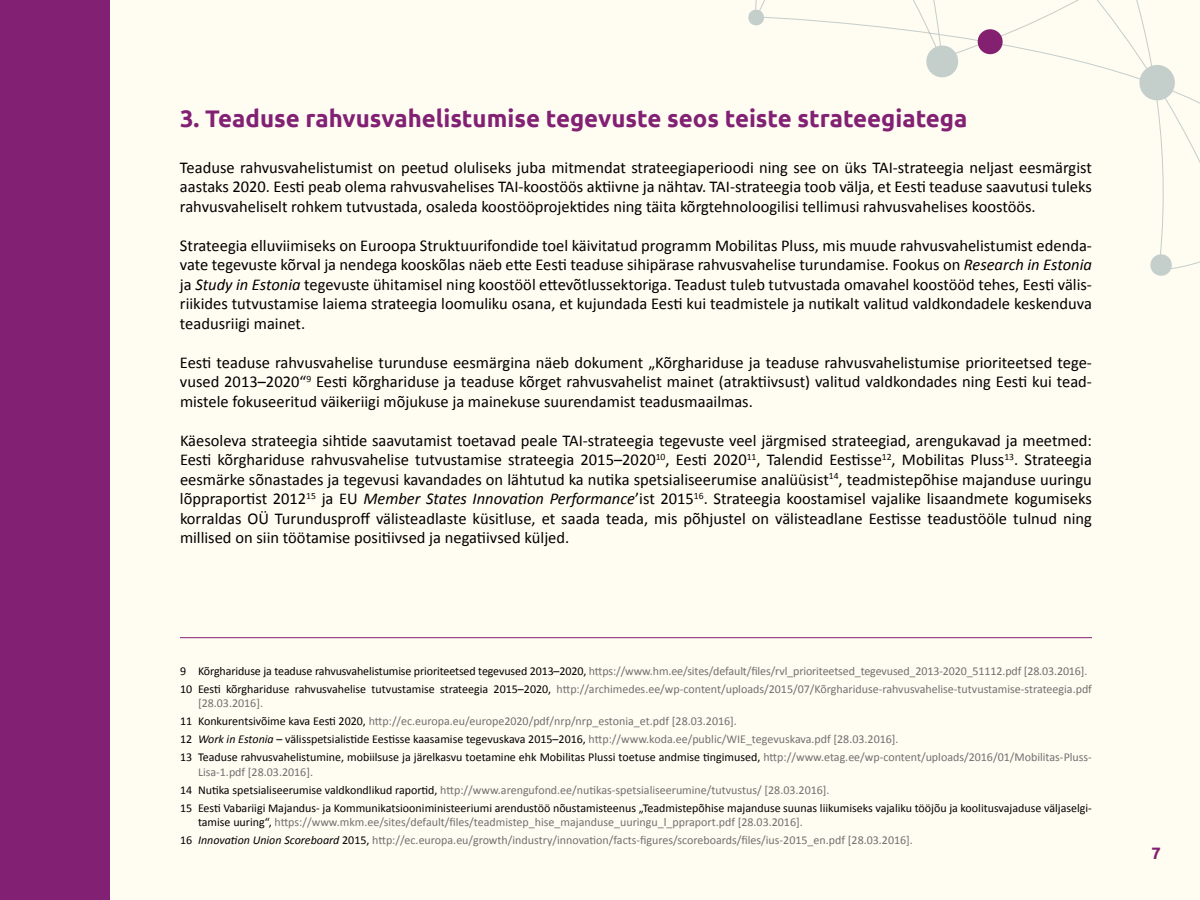
<style>
.page{position:relative;width:1200px;height:900px;background:#fffcf2}
.page>*{position:absolute;margin:0;border:0;box-sizing:border-box;transform-origin:0 0}
.t1{font:700 24px "Ubuntu";color:#822173}
.t2{font:16.5px/19.5px "Calibri";color:#000;text-align:justify}
.t3{font:700 16.5px "Ubuntu";color:#832170}
.t4{font:12px/18px "Calibri";color:#70706e}
.t5{font:12px/18px "Calibri";color:#000}
.s1{font-style:italic}
.s2{color:#000}
.s3{font-style:italic;color:#000}
.s4{color:#70706e}
</style>
<div class="page">
<div style="left:0;top:0;width:110px;height:900px;background:#822173"></div>
<svg style="left:1154px;top:273px;width:14px;height:3px"></svg>
<svg style="left:748px;top:0;width:452px;height:273px"></svg>
<svg style="left:976px;top:28px;width:28px;height:28px"></svg>
<hr style="left:180px;top:637px;width:912px;height:1px;background:#822173">
<h1 class="t1" style="left:180px;top:104px;width:789px">3. Teaduse rahvusvahelistumise tegevuste seos teiste strateegiatega</h1>
<p class="t2" style="left:180px;top:157px;width:914px">Teaduse rahvusvahelistumist on peetud oluliseks juba mitmendat strateegiaperioodi ning see on üks TAI-strateegia neljast eesmärgist aastaks 2020. Eesti peab olema rahvusvahelises TAI-koostöös aktiivne ja nähtav. TAI-strateegia toob välja, et Eesti teaduse saavutusi tuleks rahvusvaheliselt rohkem tutvustada, osaleda koostööprojektides ning täita kõrgtehnoloogilisi tellimusi rahvusvahelises koostöös.</p>
<p class="t2" style="left:180px;top:235px;width:914px">Strateegia elluviimiseks on Euroopa Struktuurifondide toel käivitatud programm Mobilitas Pluss, mis muude rahvusvahelistumist edenda&shy;vate tegevuste kõrval ja nendega kooskõlas näeb ette Eesti teaduse sihipärase rahvusvahelise turundamise. Fookus on <span class="s1">Research in Estonia </span>ja <span class="s1">Study in Estonia</span> tegevuste ühitamisel ning koostööl ettevõtlussektoriga. Teadust tuleb tutvustada omavahel koostööd tehes, Eesti välis&shy;riikides tutvustamise laiema strateegia loomuliku osana, et kujundada Eesti kui teadmistele ja nutikalt valitud valdkondadele keskenduva teadusriigi mainet.</p>
<p class="t2" style="left:180px;top:352px;width:914px">Eesti teaduse rahvusvahelise turunduse eesmärgina näeb dokument „Kõrghariduse ja teaduse rahvusvahelistumise prioriteetsed tege&shy;vused 2013–2020“<sup>9</sup> Eesti kõrghariduse ja teaduse kõrget rahvusvahelist mainet (atraktiivsust) valitud valdkondades ning Eesti kui tead&shy;mistele fokuseeritud väikeriigi mõjukuse ja mainekuse suurendamist teadusmaailmas.</p>
<p class="t2" style="left:180px;top:430px;width:914px">Käesoleva strateegia sihtide saavutamist toetavad peale TAI-strateegia tegevuste veel järgmised strateegiad, arengukavad ja meetmed:<br>Eesti kõrghariduse rahvusvahelise tutvustamise strateegia 2015–2020<sup>10</sup>, Eesti 2020<sup>11</sup>, Talendid Eestisse<sup>12</sup>, Mobilitas Pluss<sup>13</sup>. Strateegia eesmärke sõnastades ja tegevusi kavandades on lähtutud ka nutika spetsialiseerumise analüüsist<sup>14</sup>, teadmistepõhise majanduse uuringu lõppraportist 2012<sup>15</sup> ja EU <span class="s1">Member States Innovation Performance</span>’ist 2015<sup>16</sup>. Strateegia koostamisel vajalike lisaandmete kogumiseks korraldas OÜ Turundusproff välisteadlaste küsitluse, et saada teada, mis põhjustel on välisteadlane Eestisse teadustööle tulnud ning millised on siin töötamise positiivsed ja negatiivsed küljed.</p>
<p class="t4" style="left:180px;top:661px;width:913px"><span class="s2">9 Kõrghariduse ja teaduse rahvusvahelistumise prioriteetsed tegevused 2013–2020,</span> https://www.hm.ee/sites/default/files/rvl_prioriteetsed_tegevused_2013-2020_51112.pdf [28.03.2016].<br><span class="s2">10 Eesti kõrghariduse rahvusvahelise tutvustamise strateegia 2015–2020,</span> http://archimedes.ee/wp-content/uploads/2015/07/Kõrghariduse-rahvusvahelise-tutvustamise-strateegia.pdf</p>
<p class="t4" style="left:180px;top:694px;width:913px;text-indent:18px">[28.03.2016].<br><span class="s2">11 Konkurentsivõime kava Eesti 2020,</span> http://ec.europa.eu/europe2020/pdf/nrp/nrp_estonia_et.pdf [28.03.2016].<br><span class="s2">12</span> <span class="s3">Work in Estonia</span> <span class="s2">– välisspetsialistide Eestisse kaasamise tegevuskava 2015–2016,</span> http://www.koda.ee/public/WIE_tegevuskava.pdf [28.03.2016].<br><span class="s2">13 Teaduse rahvusvahelistumine, mobiilsuse ja järelkasvu toetamine ehk Mobilitas Plussi toetuse andmise tingimused,</span> http://www.etag.ee/wp-content/uploads/2016/01/Mobilitas-Pluss-</p>
<p class="t5" style="left:180px;top:762px;width:913px;text-indent:18px"><span class="s4">Lisa-1.pdf [28.03.2016].<br></span>14 Nutika spetsialiseerumise valdkondlikud raportid, <span class="s4">http://www.arengufond.ee/nutikas-spetsialiseerumine/tutvustus/ [28.03.2016].<br></span>15 Eesti Vabariigi Majandus- ja Kommunikatsiooniministeeriumi arendustöö nõustamisteenus „Teadmistepõhise majanduse suunas liikumiseks vajaliku tööjõu ja koolitusvajaduse väljaselgi-</p>
<p class="t4" style="left:180px;top:813px;width:735px;text-indent:18px"><span class="s2">tamise uuring“,</span> https://www.mkm.ee/sites/default/files/teadmistep_hise_majanduse_uuringu_l_ppraport.pdf [28.03.2016].<br><span class="s2">16</span> <span class="s3">Innovation Union Scoreboard</span> <span class="s2">2015,</span> http://ec.europa.eu/growth/industry/innovation/facts-figures/scoreboards/files/ius-2015_en.pdf [28.03.2016].</p>
<p class="t3" style="left:1152px;top:843px;width:11px">7</p>
</div>
